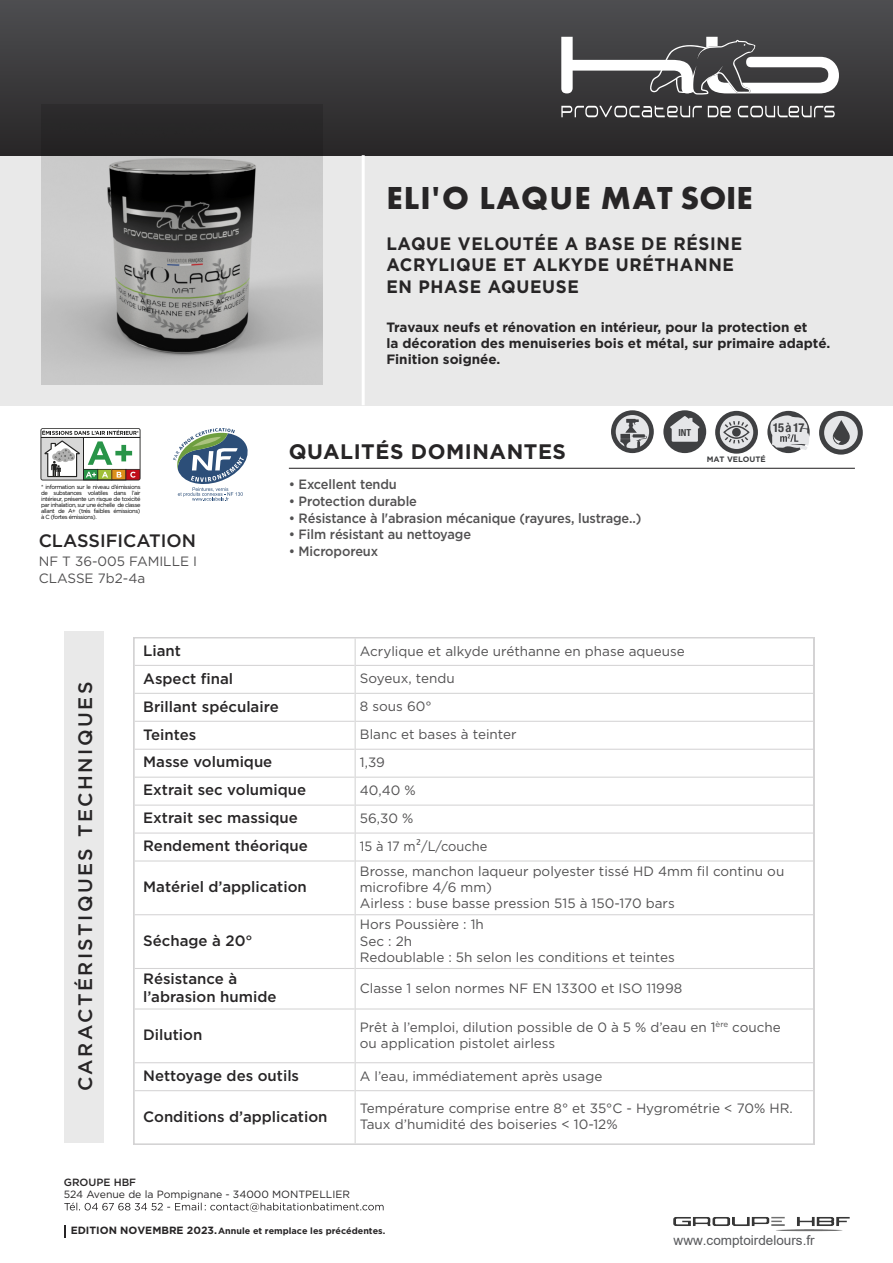
<style>
.page{position:relative;width:893px;height:1263px;background:#fff}
.page>*{position:absolute;margin:0;border:0;box-sizing:border-box;transform-origin:0 0}
.t1{font:700 33px "Futura PT";letter-spacing:.04em;color:#272526}
.t2{font:700 21px "Gotham";letter-spacing:.025em;color:#272526}
.t3{font:500 19.5px "Gotham";letter-spacing:.125em;color:#272526}
.t4{font:700 18px/21.6px "Gotham";letter-spacing:.04em;color:#272526;scale:.95 1}
.t5{font:500 18px "Gotham";color:#272526}
.t6{font:500 15px/18px "Gotham";color:#272526}
.t7{font:13.5px/16.2px "Gotham";color:#525152}
.t8{font:700 13.5px/16.2px "Gotham";color:#272526}
.t9{font:500 13.5px "Gotham";letter-spacing:-.01em;color:#525152;scale:.95 1}
.t10{font:13.5px "Arial";color:#57585b}
.t11{font:13.5px "Gotham";color:#525152;scale:.95 1}
.t12{font:700 condensed 12.3px "Helvetica Neue LT Std";color:#3f4042}
.t13{font:10.5px "Gotham";color:#272526}
.t14{font:500 10.5px "Gotham";color:#272526}
.t15{font:700 condensed 9.75px "Helvetica Neue LT Std";color:#3f4042}
.t16{font:700 9px "Gotham";color:#272526}
.t17{font:700 7.8px "Gotham";color:#3f4042}
.t18{font:5.85px/5.8px "Gotham";letter-spacing:-.06em;color:#000;text-align:justify}
.s1{font-family:"Lucida Grande"}
.s2{font-size:10.5px}
</style>
<div class="page">
<div style="left:0;top:155px;width:893px;height:250px;background:#e9e9e9"></div>
<div style="left:0;top:0;width:893px;height:155px;background:linear-gradient(to bottom,#4e4e51,#282627)"></div>
<svg style="left:561px;top:106px;width:141px;height:11px"></svg>
<svg style="left:708px;top:106px;width:23px;height:11px"></svg>
<svg style="left:738px;top:106px;width:97px;height:11px"></svg>
<svg style="left:561px;top:37px;width:278px;height:58px"></svg>
<img style="left:42px;top:104px;width:280px;height:281px">
<svg style="left:611px;top:410px;width:43px;height:43px"></svg>
<div style="left:663px;top:410px;width:43px;height:43px;background:#3f4042;border-radius:50%"></div>
<svg style="left:670px;top:416px;width:30px;height:26px"></svg>
<div style="left:767px;top:411px;width:43px;height:42px;background:#3f4042;border-radius:50%"></div>
<svg style="left:769px;top:415px;width:41px;height:35px"></svg>
<svg style="left:715px;top:411px;width:43px;height:43px"></svg>
<svg style="left:819px;top:411px;width:44px;height:44px"></svg>
<hr style="left:362px;top:155px;width:3px;height:250px;background:#fff">
<svg style="left:134px;top:637px;width:680px;height:507px"></svg>
<hr style="left:355px;top:638px;width:1px;height:505px;background:#d4d3d4">
<hr style="left:135px;top:665px;width:220px;height:1px;background:#d4d3d4">
<hr style="left:356px;top:665px;width:457px;height:1px;background:#d4d3d4">
<hr style="left:135px;top:693px;width:220px;height:1px;background:#d4d3d4">
<hr style="left:356px;top:693px;width:457px;height:1px;background:#d4d3d4">
<hr style="left:135px;top:721px;width:220px;height:1px;background:#d4d3d4">
<hr style="left:356px;top:721px;width:457px;height:1px;background:#d4d3d4">
<hr style="left:135px;top:749px;width:220px;height:1px;background:#d4d3d4">
<hr style="left:356px;top:749px;width:457px;height:1px;background:#d4d3d4">
<hr style="left:135px;top:777px;width:220px;height:1px;background:#d4d3d4">
<hr style="left:356px;top:777px;width:457px;height:1px;background:#d4d3d4">
<hr style="left:135px;top:804px;width:220px;height:2px;background:#d4d3d4">
<hr style="left:356px;top:804px;width:457px;height:2px;background:#d4d3d4">
<hr style="left:135px;top:832px;width:220px;height:1px;background:#d4d3d4">
<hr style="left:356px;top:832px;width:457px;height:1px;background:#d4d3d4">
<hr style="left:135px;top:860px;width:220px;height:1px;background:#d4d3d4">
<hr style="left:356px;top:860px;width:457px;height:1px;background:#d4d3d4">
<hr style="left:135px;top:914px;width:220px;height:1px;background:#d4d3d4">
<hr style="left:356px;top:914px;width:457px;height:1px;background:#d4d3d4">
<hr style="left:135px;top:968px;width:220px;height:1px;background:#d4d3d4">
<hr style="left:356px;top:968px;width:457px;height:1px;background:#d4d3d4">
<hr style="left:135px;top:1008px;width:220px;height:1px;background:#d4d3d4">
<hr style="left:356px;top:1008px;width:457px;height:1px;background:#d4d3d4">
<hr style="left:135px;top:1062px;width:220px;height:1px;background:#d4d3d4">
<hr style="left:356px;top:1062px;width:457px;height:1px;background:#d4d3d4">
<hr style="left:135px;top:1090px;width:220px;height:1px;background:#d4d3d4">
<hr style="left:356px;top:1090px;width:457px;height:1px;background:#d4d3d4">
<hr style="left:289px;top:468px;width:566px;height:1px;background:#272526">
<div style="left:64px;top:631px;width:39px;height:512px;background:#e9e9e9"></div>
<svg style="left:64px;top:1202px;width:320px;height:10px"></svg>
<svg style="left:64px;top:1225px;width:1px;height:13px"></svg>
<svg style="left:173px;top:428px;width:75px;height:73px"></svg>
<svg style="left:41px;top:428px;width:99px;height:52px"></svg>
<img style="left:673px;top:1216px;width:177px;height:16px">
<h1 class="t1" style="left:386px;top:176px;width:368px">ELI'O LAQUE MAT SOIE</h1>
<h3 class="t4" style="left:386px;top:233px;width:376px">LAQUE VELOUTÉE A BASE DE RÉSINE<br>ACRYLIQUE ET ALKYDE URÉTHANNE<br>EN PHASE AQUEUSE</h3>
<p class="t8" style="left:386px;top:319px;width:446px">Travaux neufs et rénovation en intérieur, pour la protection et<br>la décoration des menuiseries bois et métal, sur primaire adapté.<br>Finition soignée.</p>
<p class="t18" style="left:41px;top:484px;width:101px">* information sur le niveau d’émissions de substances volatiles dans l’air intérieur, présente un risque de toxicité par inhalation, sur une échelle de classe allant de A+ (trés faibles émissions) à C (fortes émissions).</p>
<h3 class="t5" style="left:39px;top:530px;width:159px">CLASSIFICATION</h3>
<p class="t7" style="left:39px;top:553px;width:160px">NF T 36-005 FAMILLE I<br>CLASSE 7b2-4a</p>
<h2 class="t2" style="left:289px;top:438px;width:279px">QUALITÉS DOMINANTES</h2>
<p class="t9" style="left:289px;top:476px;width:115px">• Excellent tendu</p>
<p class="t9" style="left:289px;top:493px;width:136px">• Protection durable</p>
<p class="t9" style="left:289px;top:510px;width:373px">• Résistance à l'abrasion mécanique (rayures, lustrage..)</p>
<p class="t9" style="left:289px;top:527px;width:193px">• Film résistant au nettoyage</p>
<p class="t9" style="left:289px;top:544px;width:96px">• Microporeux</p>
<p class="t15" style="left:678px;top:426px;width:14px">INT</p>
<p class="t12" style="left:773px;top:420px;width:33px">15 à 17</p>
<p class="t17" style="left:707px;top:454px;width:61px">MAT VELOUTÉ</p>
<h3 class="t3" style="left:74px;top:1091px;width:411px;rotate:-90deg">CARACTÉRISTIQUES TECHNIQUES</h3>
<p class="t6" style="left:143px;top:641px;width:39px">Liant</p>
<p class="t7" style="left:360px;top:642px;width:327px">Acrylique et alkyde uréthanne en phase aqueuse</p>
<p class="t6" style="left:143px;top:669px;width:91px">Aspect final</p>
<p class="t7" style="left:360px;top:670px;width:96px">Soyeux, tendu</p>
<p class="t6" style="left:143px;top:697px;width:137px">Brillant spéculaire</p>
<p class="t7" style="left:360px;top:698px;width:73px">8 sous 60°</p>
<p class="t6" style="left:143px;top:725px;width:55px">Teintes</p>
<p class="t7" style="left:360px;top:726px;width:158px">Blanc et bases à teinter</p>
<p class="t6" style="left:143px;top:753px;width:131px">Masse volumique</p>
<p class="t7" style="left:360px;top:754px;width:27px">1,39</p>
<p class="t6" style="left:143px;top:781px;width:164px">Extrait sec volumique</p>
<p class="t7" style="left:360px;top:782px;width:57px">40,40 %</p>
<p class="t6" style="left:143px;top:809px;width:156px">Extrait sec massique</p>
<p class="t7" style="left:360px;top:810px;width:55px">56,30 %</p>
<p class="t6" style="left:143px;top:837px;width:166px">Rendement théorique</p>
<p class="t11" style="left:360px;top:838px;width:136px">15 à 17 m<span class="s1">²</span>/L/couche</p>
<p class="t6" style="left:143px;top:877px;width:165px">Matériel d’application</p>
<p class="t7" style="left:360px;top:862px;width:426px">Brosse, manchon laqueur polyester tissé HD 4mm fil continu ou microfibre 4/6 mm)<br>Airless : buse basse pression 515 à 150-170 bars</p>
<p class="t6" style="left:143px;top:931px;width:111px">Séchage à 20°</p>
<p class="t7" style="left:360px;top:916px;width:316px">Hors Poussière : 1h<br>Sec : 2h<br>Redoublable : 5h selon les conditions et teintes</p>
<p class="t6" style="left:143px;top:969px;width:135px">Résistance à l’abrasion humide</p>
<p class="t7" style="left:360px;top:980px;width:324px">Classe 1 selon normes NF EN 13300 et ISO 11998</p>
<p class="t6" style="left:143px;top:1025px;width:61px">Dilution</p>
<p class="t7" style="left:360px;top:1019px;width:422px">Prêt à l’emploi, dilution possible de 0 à 5 % d’eau en 1<sup>ère</sup> couche ou application pistolet airless</p>
<p class="t6" style="left:143px;top:1066px;width:157px">Nettoyage des outils</p>
<p class="t7" style="left:360px;top:1067px;width:244px">A l’eau, immédiatement après usage</p>
<p class="t6" style="left:143px;top:1107px;width:186px">Conditions d’application</p>
<p class="t7" style="left:360px;top:1100px;width:434px">Température comprise entre 8° et 35°C - Hygrométrie &lt; 70% HR.<br>Taux d’humidité des boiseries &lt; 10-12%</p>
<p class="t14" style="left:64px;top:1176px;width:74px">GROUPE HBF</p>
<p class="t13" style="left:64px;top:1188px;width:288px">524 Avenue de la Pompignane - 34000 MONTPELLIER</p>
<p class="t16" style="left:71px;top:1225px;width:316px"><span class="s2">EDITION NOVEMBRE 2023.</span>Annule et remplace les précédentes.</p>
<p class="t10" style="left:674px;top:1231px;width:143px">www.comptoirdelours.fr</p>
</div>
